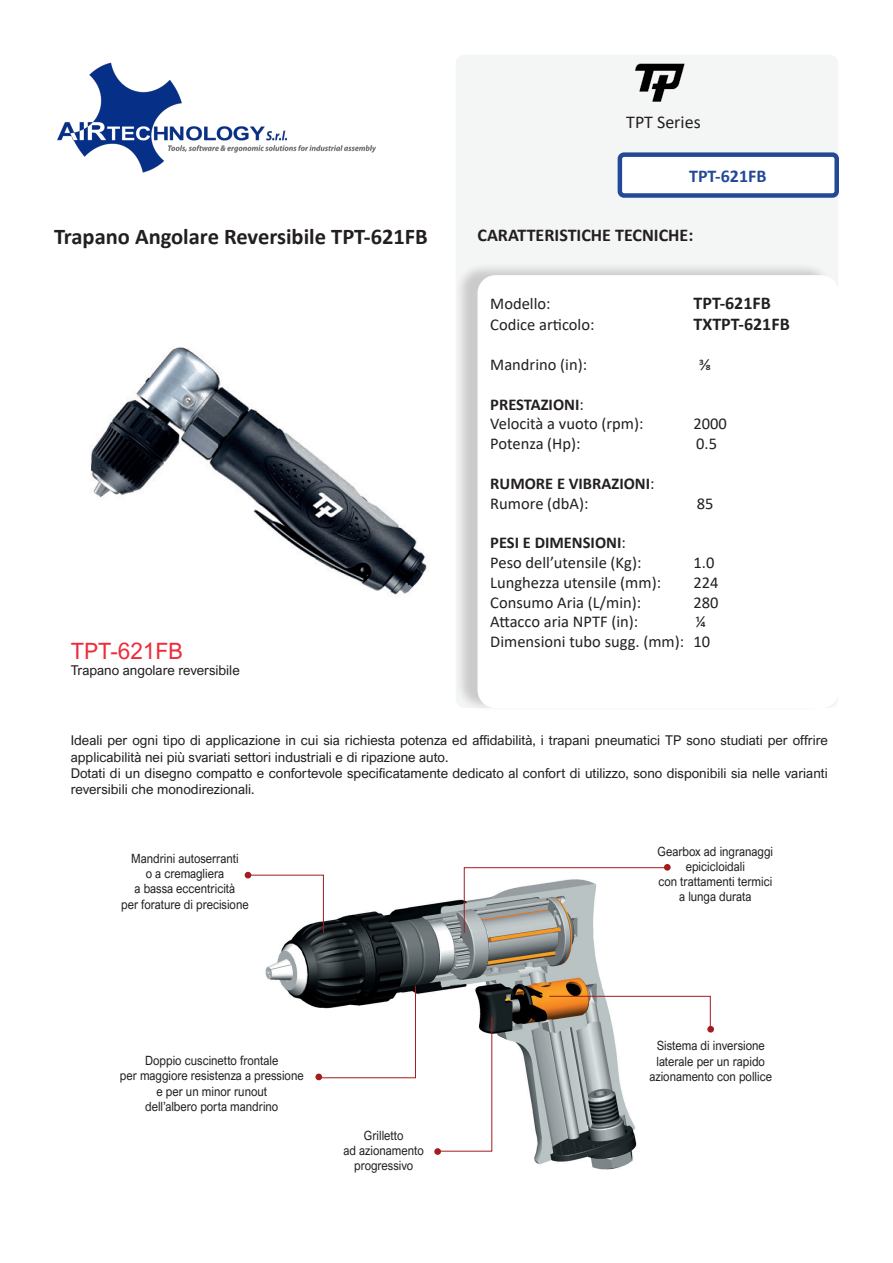
<style>
.page{position:relative;width:893px;height:1263px;background:#fff}
.page>*{position:absolute;margin:0;border:0;box-sizing:border-box;transform-origin:0 0}
.t1{font:700 22.5px "Calibri";color:#231f20}
.t2{font:22.5px "Arial Nova";color:#ee2c3b}
.t3{font:700 18px "Calibri";color:#231f20}
.t4{font:18px "Calibri";color:#231f20}
.t5{font:700 18px "Calibri";color:#234896}
.t6{font:16.5px/19.8px "Calibri";color:#231f20}
.t7{font:700 16.5px/19.8px "Calibri";color:#231f20}
.t8{font:13.5px/16.2px "Arial Nova";color:#231f20}
.t9{font:12.75px/15.3px "Arial Nova";color:#231f20;text-align:center;scale:.9 1}
.s1{font-weight:700}
.s2{font-weight:400}
</style>
<div class="page">
<img style="left:57px;top:62px;width:319px;height:111px">
<div style="left:456px;top:55px;width:382px;height:653px;background:#f4f5f5;border-radius:9px"></div>
<div style="left:620px;top:155px;width:217px;height:40px;background:#fff;border-radius:4px"></div>
<div style="left:618px;top:152px;width:221px;height:46px;border:4px solid #234896;border-radius:4px"></div>
<div style="left:455px;top:262px;width:378px;height:450px;background:#231f20;opacity:.2"></div>
<div style="left:477px;top:275px;width:362px;height:433px;background:#fff;border-radius:18px"></div>
<img style="left:635px;top:63px;width:50px;height:39px">
<img style="left:265px;top:899px;width:372px;height:271px">
<div style="left:707px;top:1026px;width:7px;height:6px;background:#a31c20;border-radius:50%"></div>
<svg style="left:549px;top:995px;width:162px;height:35px"></svg>
<div style="left:664px;top:864px;width:7px;height:7px;background:#a31c20;border-radius:50%"></div>
<svg style="left:463px;top:867px;width:205px;height:67px"></svg>
<svg style="left:245px;top:872px;width:79px;height:62px"></svg>
<div style="left:315px;top:1073px;width:7px;height:7px;background:#a31c20;border-radius:50%"></div>
<svg style="left:318px;top:985px;width:98px;height:93px"></svg>
<div style="left:434px;top:1148px;width:7px;height:7px;background:#a31c20;border-radius:50%"></div>
<svg style="left:437px;top:1016px;width:56px;height:136px"></svg>
<img style="left:91px;top:347px;width:336px;height:248px">
<h2 class="t4" style="left:626px;top:109px;width:76px">TPT Series</h2>
<h2 class="t5" style="left:689px;top:163px;width:79px">TPT-621FB</h2>
<h1 class="t1" style="left:54px;top:221px;width:375px">Trapano Angolare Reversibile TPT-621FB</h1>
<h2 class="t3" style="left:477px;top:222px;width:217px">CARATTERISTICHE TECNICHE:</h2>
<p class="t6" style="left:490px;top:293px;width:62px">Modello:</p>
<h2 class="t3" style="left:693px;top:290px;width:79px">TPT-621FB</h2>
<p class="t6" style="left:490px;top:315px;width:106px">Codice articolo:</p>
<h2 class="t3" style="left:693px;top:312px;width:98px">TXTPT-621FB</h2>
<p class="t6" style="left:490px;top:354px;width:98px">Mandrino (in):</p>
<p class="t6" style="left:699px;top:354px;width:13px">3/8</p>
<p class="t6" style="left:490px;top:394px;width:155px"><span class="s1">PRESTAZIONI</span>:<br>Velocità a vuoto (rpm):</p>
<p class="t6" style="left:693px;top:414px;width:35px">2000</p>
<p class="t6" style="left:490px;top:433px;width:92px">Potenza (Hp):</p>
<p class="t6" style="left:696px;top:433px;width:22px">0.5</p>
<p class="t7" style="left:490px;top:473px;width:166px">RUMORE E VIBRAZIONI<span class="s2">:<br>Rumore (dbA):</span></p>
<p class="t6" style="left:697px;top:493px;width:18px">85</p>
<h1 class="t2" style="left:71px;top:638px;width:114px">TPT-621FB</h1>
<p class="t8" style="left:71px;top:662px;width:170px">Trapano angolare reversibile</p>
<p class="t6" style="left:490px;top:532px;width:153px"><span class="s1">PESI E DIMENSIONI</span>:<br>Peso dell’utensile (Kg):</p>
<p class="t6" style="left:693px;top:552px;width:22px">1.0</p>
<p class="t6" style="left:490px;top:572px;width:172px">Lunghezza utensile (mm):</p>
<p class="t6" style="left:693px;top:572px;width:27px">224</p>
<p class="t6" style="left:490px;top:592px;width:152px">Consumo Aria (L/min):</p>
<p class="t6" style="left:693px;top:592px;width:27px">280</p>
<p class="t6" style="left:490px;top:612px;width:149px">Attacco aria NPTF (in):</p>
<p class="t6" style="left:490px;top:612px;width:221px;text-align:right">¼<br>Dimensioni tubo sugg. (mm): 10</p>
<p class="t8" style="left:71px;top:732px;width:758px">Ideali per ogni tipo di applicazione in cui sia richiesta potenza ed affidabilità, i trapani pneumatici TP sono studiati per offrire applicabilità nei più svariati settori industriali e di ripazione auto.<br>Dotati di un disegno compatto e confortevole specificatamente dedicato al confort di utilizzo, sono disponibili sia nelle varianti reversibili che monodirezionali.</p>
<p class="t9" style="left:121px;top:851px;width:143px">Mandrini autoserranti<br>o a cremagliera<br>a bassa eccentricità<br>per forature di precisione</p>
<p class="t9" style="left:120px;top:1053px;width:206px">Doppio cuscinetto frontale<br>per maggiore resistenza a pressione e per un minor runout<br>dell’albero porta mandrino</p>
<p class="t9" style="left:343px;top:1127px;width:91px">Grilletto<br>ad azionamento progressivo</p>
<p class="t9" style="left:658px;top:843px;width:130px">Gearbox ad ingranaggi epicicloidali<br>con trattamenti termici a lunga durata</p>
<p class="t9" style="left:649px;top:1038px;width:138px">Sistema di inversione laterale per un rapido azionamento con pollice</p>
</div>
